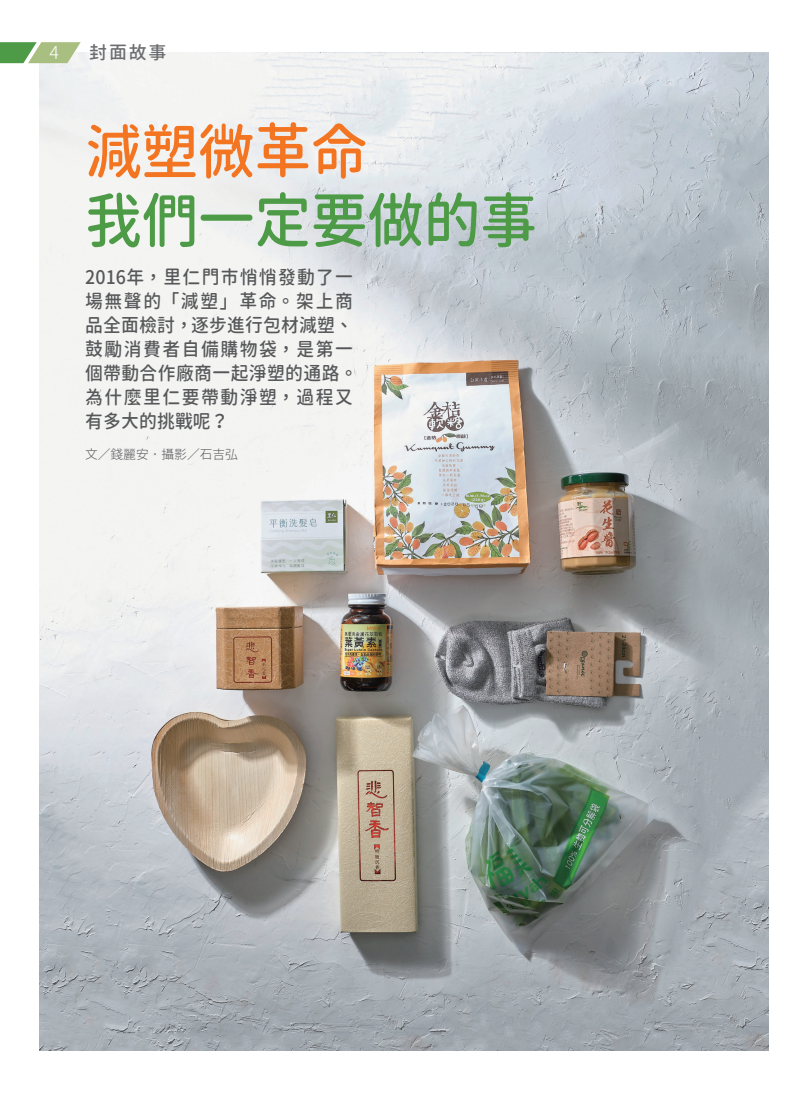
<style>
.page{position:relative;width:808px;height:1106px;background:#fff}
.page>*{position:absolute;margin:0;border:0;box-sizing:border-box;transform-origin:0 0}
.t1{font:500 60px "Gen Jyuu Gothic";letter-spacing:-.01em;color:#4d9b46;scale:.95 1}
.t2{font:500 60px "Gen Jyuu Gothic";letter-spacing:-.01em;color:#f47521;scale:.95 1}
.t3{font:500 18.75px/24px "Gen Jyuu Gothic";letter-spacing:.07em;color:#57585a;scale:.95 1}
.t4{font:500 18px "Gen Jyuu Gothic";color:#6c6d70}
.t5{font:300 18px "Gen Jyuu Gothic";color:#fff}
.t6{font:300 12.75px "Gen Jyuu Gothic";color:#57585a}
.s1{font-family:"Source Han Sans TC"}
</style>
<div class="page">
<img style="left:40px;top:53px;width:728px;height:997px">
<svg style="left:0;top:42px;width:81px;height:21px;background:#93ba7d"></svg>
<p class="t5" style="left:50px;top:40px;width:11px">4</p>
<p class="t4" style="left:89px;top:40px;width:79px">封面故事</p>
<h1 class="t2" style="left:85px;top:108px;width:299px">減塑微革命</h1>
<h1 class="t1" style="left:85px;top:177px;width:477px">我們一定要做的事</h1>
<p class="t3" style="left:85px;top:265px;width:288px">2016年<span class="s1">，</span>里仁門市悄悄發動了一場無聲的<span class="s1">「</span>減塑<span class="s1">」</span>革命<span class="s1">。</span>架上商品全面檢討<span class="s1">，</span>逐步進行包材減塑<span class="s1">、</span>鼓勵消費者自備購物袋<span class="s1">，</span>是第一個帶動合作廠商一起淨塑的通路<span class="s1">。</span>為什麼里仁要帶動淨塑<span class="s1">，</span>過程又有多大的挑戰呢<span class="s1">？</span></p>
<p class="t6" style="left:85px;top:445px;width:154px">文<span class="s1">／</span>錢麗安<span class="s1">．</span>攝影<span class="s1">／</span>石吉弘</p>
</div>
